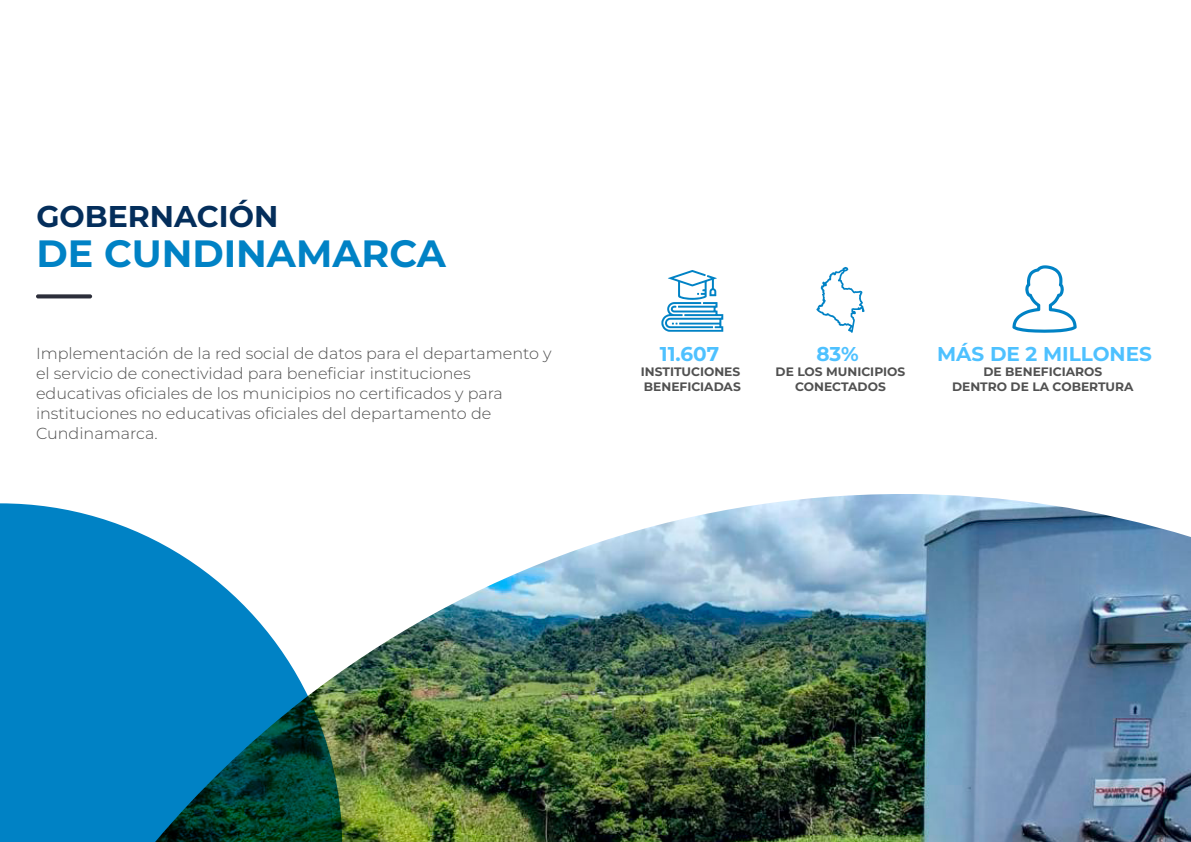
<style>
.page{position:relative;width:1191px;height:842px;background:#fff}
.page>*{position:absolute;margin:0;border:0;box-sizing:border-box;transform-origin:0 0}
.t1{font:700 38px "Montserrat";color:#0082c5}
.t2{font:700 30px "Montserrat";color:#042e5b}
.t3{font:700 20px "Montserrat";color:#4ec1ff}
.t4{font:300 16px/20px "Montserrat";color:#515151}
.t5{font:700 12.2px/15.3px "Montserrat";color:#515151;text-align:center}
</style>
<div class="page">
<img style="left:342px;top:494px;width:849px;height:348px">
<svg style="left:0;top:503px;width:342px;height:339px;fill:#0082c5"></svg>
<svg style="left:816px;top:267px;width:48px;height:66px"></svg>
<svg style="left:1012px;top:265px;width:64px;height:68px"></svg>
<svg style="left:36px;top:294px;width:56px;height:4px"></svg>
<svg style="left:661px;top:270px;width:62px;height:62px"></svg>
<h2 class="t2" style="left:36px;top:196px;width:243px">GOBERNACIÓN</h2>
<h1 class="t1" style="left:36px;top:228px;width:411px">DE CUNDINAMARCA</h1>
<p class="t4" style="left:36px;top:343px;width:517px">Implementación de la red social de datos para el departamento y el servicio de conectividad para beneficiar instituciones educativas oficiales de los municipios no certificados y para instituciones no educativas oficiales del departamento de Cundinamarca.</p>
<p class="t3" style="left:660px;top:340px;width:61px">11.607</p>
<p class="t5" style="left:641px;top:363px;width:101px;text-align:left">INSTITUCIONES<br>BENEFICIADAS</p>
<p class="t3" style="left:816px;top:340px;width:44px">83%</p>
<p class="t5" style="left:775px;top:363px;width:131px">DE LOS MUNICIPIOS<br>CONECTADOS</p>
<p class="t3" style="left:937px;top:340px;width:216px">MÁS DE 2 MILLONES</p>
<p class="t5" style="left:952px;top:363px;width:183px">DE BENEFICIAROS<br>DENTRO DE LA COBERTURA</p>
</div>
